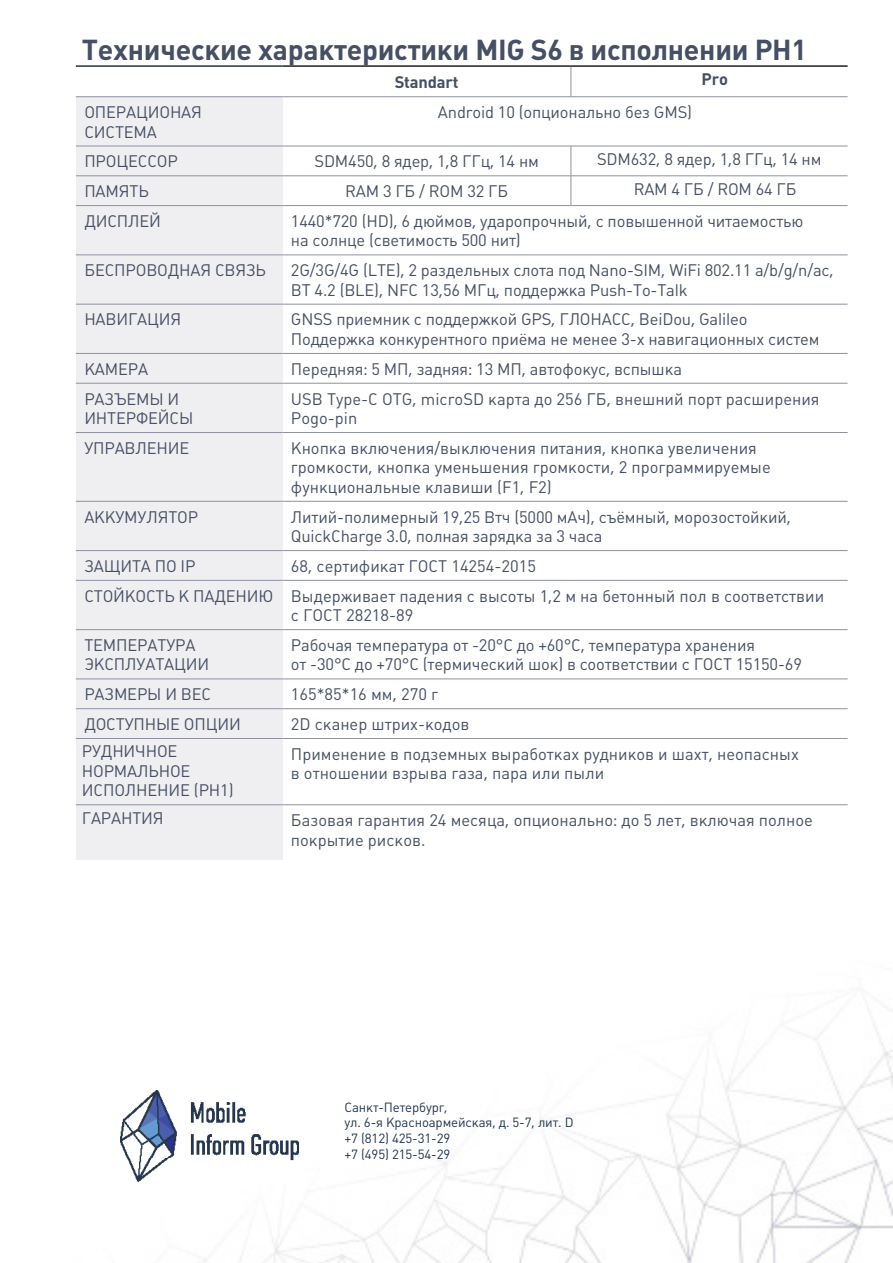
<style>
.page{position:relative;width:893px;height:1263px;background:#fff}
.page>*{position:absolute;margin:0;border:0;box-sizing:border-box;transform-origin:0 0}
.t1{font:700 28.5px "Plumb C";letter-spacing:-.01em;color:#464f63}
.t2{font:16.5px/19.5px "Plumb C";letter-spacing:-.01em;color:#464f63}
.t3{font:700 16.5px "Plumb C";letter-spacing:-.01em;color:#464f63}
.t4{font:13.2px/15.9px "Plumb C";letter-spacing:-.01em;color:#22354d}
</style>
<div class="page">
<img style="left:75px;top:65px;width:818px;height:1198px">
<div style="left:76px;top:97px;width:206px;height:763px;background:#efeff1"></div>
<hr style="left:282px;top:65px;width:289px;height:2px;background:#231f20">
<hr style="left:571px;top:65px;width:277px;height:2px;background:#231f20">
<hr style="left:76px;top:65px;width:206px;height:2px;background:#22354d">
<hr style="left:76px;top:96px;width:206px;height:1px;background:#9092a1">
<hr style="left:282px;top:96px;width:289px;height:1px;background:#9092a1">
<hr style="left:571px;top:96px;width:277px;height:1px;background:#9092a1">
<hr style="left:76px;top:146px;width:206px;height:1px;background:#9092a1">
<hr style="left:282px;top:146px;width:289px;height:1px;background:#9092a1">
<hr style="left:571px;top:146px;width:277px;height:1px;background:#9092a1">
<hr style="left:76px;top:176px;width:206px;height:1px;background:#9092a1">
<hr style="left:282px;top:176px;width:289px;height:1px;background:#9092a1">
<hr style="left:571px;top:176px;width:277px;height:1px;background:#9092a1">
<hr style="left:76px;top:205px;width:206px;height:1px;background:#9092a1">
<hr style="left:282px;top:205px;width:289px;height:1px;background:#9092a1">
<hr style="left:571px;top:205px;width:277px;height:1px;background:#9092a1">
<hr style="left:76px;top:255px;width:206px;height:1px;background:#9092a1">
<hr style="left:282px;top:255px;width:289px;height:1px;background:#9092a1">
<hr style="left:571px;top:255px;width:277px;height:1px;background:#9092a1">
<hr style="left:76px;top:304px;width:206px;height:1px;background:#9092a1">
<hr style="left:282px;top:304px;width:289px;height:1px;background:#9092a1">
<hr style="left:571px;top:304px;width:277px;height:1px;background:#9092a1">
<hr style="left:76px;top:353px;width:206px;height:1px;background:#9092a1">
<hr style="left:282px;top:353px;width:289px;height:1px;background:#9092a1">
<hr style="left:571px;top:353px;width:277px;height:1px;background:#9092a1">
<hr style="left:76px;top:383px;width:206px;height:1px;background:#9092a1">
<hr style="left:282px;top:383px;width:289px;height:1px;background:#9092a1">
<hr style="left:571px;top:383px;width:277px;height:1px;background:#9092a1">
<hr style="left:76px;top:432px;width:206px;height:1px;background:#9092a1">
<hr style="left:282px;top:432px;width:289px;height:1px;background:#9092a1">
<hr style="left:571px;top:432px;width:277px;height:1px;background:#9092a1">
<hr style="left:76px;top:501px;width:206px;height:1px;background:#9092a1">
<hr style="left:282px;top:501px;width:289px;height:1px;background:#9092a1">
<hr style="left:571px;top:501px;width:277px;height:1px;background:#9092a1">
<hr style="left:76px;top:550px;width:206px;height:1px;background:#9092a1">
<hr style="left:282px;top:550px;width:289px;height:1px;background:#9092a1">
<hr style="left:571px;top:550px;width:277px;height:1px;background:#9092a1">
<hr style="left:76px;top:580px;width:206px;height:1px;background:#9092a1">
<hr style="left:282px;top:580px;width:289px;height:1px;background:#9092a1">
<hr style="left:571px;top:580px;width:277px;height:1px;background:#9092a1">
<hr style="left:76px;top:629px;width:206px;height:1px;background:#9092a1">
<hr style="left:282px;top:629px;width:289px;height:1px;background:#9092a1">
<hr style="left:571px;top:629px;width:277px;height:1px;background:#9092a1">
<hr style="left:76px;top:679px;width:206px;height:1px;background:#9092a1">
<hr style="left:282px;top:679px;width:289px;height:1px;background:#9092a1">
<hr style="left:571px;top:679px;width:277px;height:1px;background:#9092a1">
<hr style="left:76px;top:708px;width:206px;height:1px;background:#9092a1">
<hr style="left:282px;top:708px;width:289px;height:1px;background:#9092a1">
<hr style="left:571px;top:708px;width:277px;height:1px;background:#9092a1">
<hr style="left:76px;top:738px;width:206px;height:1px;background:#9092a1">
<hr style="left:282px;top:738px;width:289px;height:1px;background:#9092a1">
<hr style="left:571px;top:738px;width:277px;height:1px;background:#9092a1">
<hr style="left:76px;top:804px;width:206px;height:1px;background:#9092a1">
<hr style="left:282px;top:804px;width:289px;height:1px;background:#9092a1">
<hr style="left:571px;top:804px;width:277px;height:1px;background:#9092a1">
<hr style="left:571px;top:67px;width:1px;height:30px;background:#9092a1">
<hr style="left:571px;top:146px;width:1px;height:30px;background:#9092a1">
<svg style="left:571px;top:176px;width:1px;height:29px"></svg>
<img style="left:114px;top:1090px;width:189px;height:92px">
<p class="t1" style="left:82px;top:34px;width:727px">Технические характеристики MIG S6 в исполнении РН1</p>
<p class="t3" style="left:395px;top:73px;width:66px">Standart</p>
<p class="t3" style="left:701px;top:70px;width:28px">Pro</p>
<p class="t2" style="left:84px;top:102px;width:119px">ОПЕРАЦИОНАЯ<br>СИСТЕМА</p>
<p class="t2" style="left:438px;top:102px;width:256px">Android 10 (опционально без GMS)</p>
<p class="t2" style="left:84px;top:152px;width:95px">ПРОЦЕССОР</p>
<p class="t2" style="left:314px;top:152px;width:226px">SDM450, 8 ядер, 1,8 ГГц, 14 нм</p>
<p class="t2" style="left:597px;top:149px;width:226px">SDM632, 8 ядер, 1,8 ГГц, 14 нм</p>
<p class="t2" style="left:84px;top:182px;width:66px">ПАМЯТЬ</p>
<p class="t2" style="left:345px;top:182px;width:164px">RAM 3 ГБ / ROM 32 ГБ</p>
<p class="t2" style="left:634px;top:179px;width:164px">RAM 4 ГБ / ROM 64 ГБ</p>
<p class="t2" style="left:84px;top:211px;width:78px">ДИСПЛЕЙ</p>
<p class="t2" style="left:291px;top:211px;width:514px">1440*720 (HD), 6 дюймов, ударопрочный, с повышенной читаемостью на солнце (светимость 500 нит)</p>
<p class="t2" style="left:84px;top:261px;width:183px">БЕСПРОВОДНАЯ СВЯЗЬ</p>
<p class="t2" style="left:291px;top:261px;width:544px">2G/3G/4G (LTE), 2 раздельных слота под Nano-SIM, WiFi 802.11 a/b/g/n/ac,<br>BT 4.2 (BLE), NFC 13,56 МГц, поддержка Push-To-Talk</p>
<p class="t2" style="left:84px;top:310px;width:99px">НАВИГАЦИЯ</p>
<p class="t2" style="left:291px;top:310px;width:530px">GNSS приемник с поддержкой GPS, ГЛОНАСС, BeiDou, Galileo<br>Поддержка конкурентного приёма не менее 3-х навигационных систем</p>
<p class="t2" style="left:84px;top:359px;width:65px">КАМЕРА</p>
<p class="t2" style="left:291px;top:359px;width:393px">Передняя: 5 МП, задняя: 13 МП, автофокус, вспышка</p>
<p class="t2" style="left:84px;top:389px;width:111px">РАЗЪЕМЫ И<br>ИНТЕРФЕЙСЫ</p>
<p class="t2" style="left:291px;top:389px;width:530px">USB Type-C OTG, microSD карта до 256 ГБ, внешний порт расширения<br>Pogo-pin</p>
<p class="t2" style="left:84px;top:438px;width:107px">УПРАВЛЕНИЕ</p>
<p class="t2" style="left:291px;top:438px;width:481px">Кнопка включения/выключения питания, кнопка увеличения громкости, кнопка уменьшения громкости, 2 программируемые функциональные клавиши (F1, F2)</p>
<p class="t2" style="left:84px;top:507px;width:115px">АККУМУЛЯТОР</p>
<p class="t2" style="left:291px;top:507px;width:502px">Литий-полимерный 19,25 Втч (5000 мАч), съёмный, морозостойкий,<br>QuickCharge 3.0, полная зарядка за 3 часа</p>
<p class="t2" style="left:84px;top:556px;width:113px">ЗАЩИТА ПО IP</p>
<p class="t2" style="left:291px;top:556px;width:246px">68, сертификат ГОСТ 14254-2015</p>
<p class="t2" style="left:84px;top:586px;width:191px">СТОЙКОСТЬ К ПАДЕНИЮ</p>
<p class="t2" style="left:291px;top:586px;width:535px">Выдерживает падения с высоты 1,2 м на бетонный пол в соответствии с ГОСТ 28218-89</p>
<p class="t2" style="left:84px;top:635px;width:126px">ТЕМПЕРАТУРА<br>ЭКСПЛУАТАЦИИ</p>
<p class="t2" style="left:291px;top:635px;width:513px">Рабочая температура от -20°C до +60°С, температура хранения<br>от -30°C до +70°C (термический шок) в соответствии с ГОСТ 15150-69</p>
<p class="t2" style="left:84px;top:685px;width:128px">РАЗМЕРЫ И ВЕС</p>
<p class="t2" style="left:291px;top:685px;width:148px">165*85*16 мм, 270 г</p>
<p class="t2" style="left:84px;top:714px;width:158px">ДОСТУПНЫЕ ОПЦИИ</p>
<p class="t2" style="left:291px;top:714px;width:180px">2D сканер штрих-кодов</p>
<p class="t2" style="left:82px;top:742px;width:153px">РУДНИЧНОЕ<br>НОРМАЛЬНОЕ<br>ИСПОЛНЕНИЕ (РН1)</p>
<p class="t2" style="left:291px;top:744px;width:509px">Применение в подземных выработках рудников и шахт, неопасных в отношении взрыва газа, пара или пыли</p>
<p class="t2" style="left:82px;top:808px;width:83px">ГАРАНТИЯ</p>
<p class="t2" style="left:291px;top:810px;width:524px">Базовая гарантия 24 месяца, опционально: до 5 лет, включая полное покрытие рисков.</p>
<p class="t4" style="left:344px;top:1099px;width:231px">Санкт-Петербург,<br>ул. 6-я Красноармейская, д. 5-7, лит. D</p>
<p class="t4" style="left:344px;top:1131px;width:107px">+7 (812) 425-31-29</p>
<p class="t4" style="left:344px;top:1146px;width:107px">+7 (495) 215-54-29</p>
</div>
